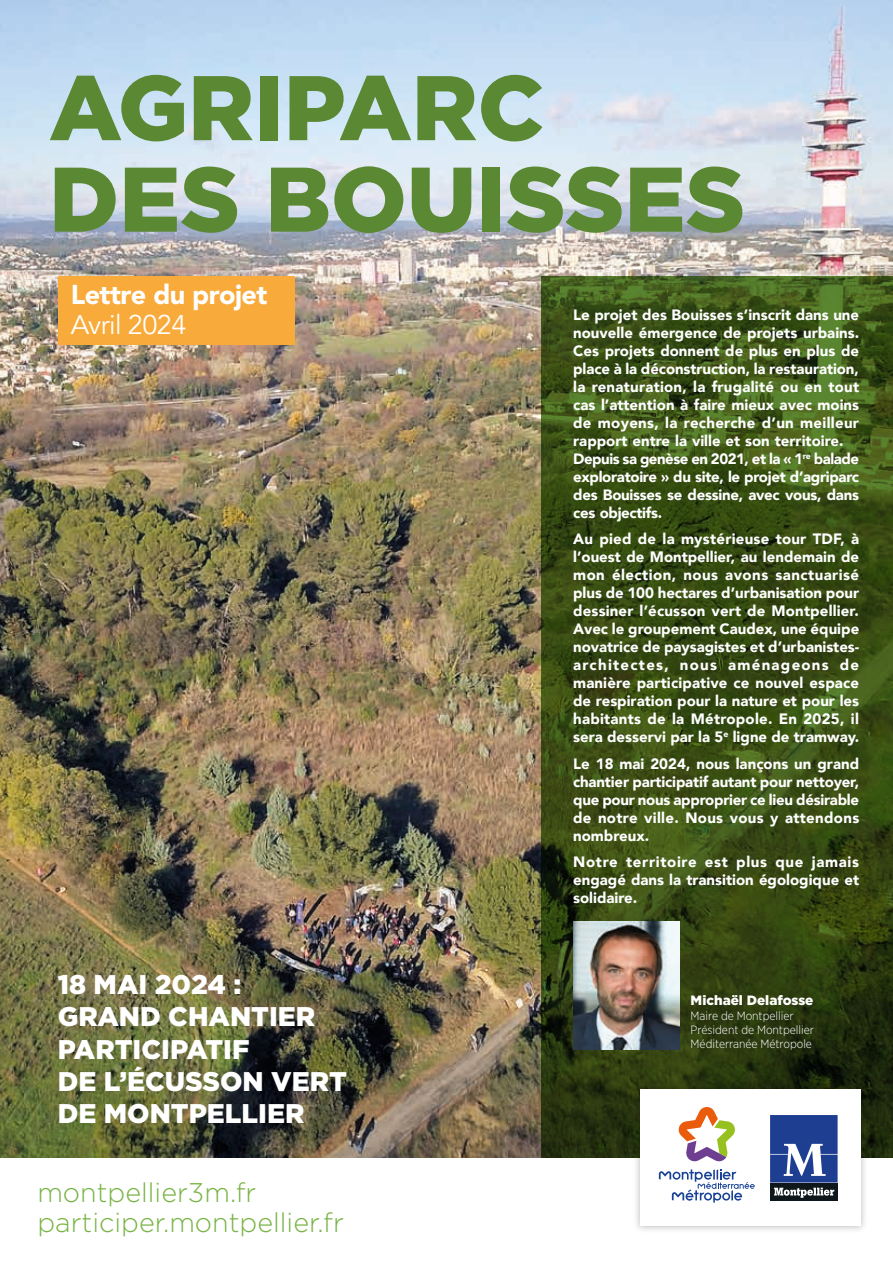
<style>
.page{position:relative;width:893px;height:1263px;background:#fff}
.page>*{position:absolute;margin:0;border:0;box-sizing:border-box;transform-origin:0 0}
.t1{font:900 91.5px/91.5px "Gotham";color:#5b8832}
.t2{font:900 27px/32.4px "Gotham";color:#fff}
.t3{font:300 27px/30px "Gotham";color:#77b343}
.t4{font:27px "Avenir Black 3";letter-spacing:-.02em;color:#fff}
.t5{font:27px "Avenir";letter-spacing:-.02em;color:#fff}
.t6{font:900 15px/18px "Avenir";color:#fff;text-align:justify}
.t7{font:900 13.5px "Gotham";color:#fff}
.t8{font:300 12px/14.4px "Gotham Narrow";color:#fff}
</style>
<div class="page">
<img style="left:0;top:0;width:893px;height:1158px">
<svg style="left:541px;top:276px;width:352px;height:882px;background:#374b14"></svg>
<img style="left:630px;top:1079px;width:242px;height:151px">
<svg style="left:640px;top:1089px;width:221px;height:137px"></svg>
<img style="left:573px;top:922px;width:106px;height:127px">
<div style="left:58px;top:276px;width:237px;height:68px;background:#f8ab3a"></div>
<h1 class="t1" style="left:49px;top:61px;width:698px">AGRIPARC<br>DES BOUISSES</h1>
<h2 class="t4" style="left:71px;top:278px;width:198px">Lettre du projet</h2>
<h2 class="t5" style="left:71px;top:309px;width:117px">Avril 2024</h2>
<h2 class="t2" style="left:58px;top:968px;width:291px">18 MAI 2024 :<br>GRAND CHANTIER<br>PARTICIPATIF<br>DE L’ÉCUSSON VERT<br>DE MONTPELLIER</h2>
<h2 class="t3" style="left:37px;top:1176px;width:308px">montpellier3m.fr participer.montpellier.fr</h2>
<p class="t6" style="left:573px;top:305px;width:288px;text-align:left">Le projet des Bouisses s’inscrit dans une nouvelle émergence de projets urbains.<br>Ces projets donnent de plus en plus de place à la déconstruction, la restauration, la renaturation, la frugalité ou en tout cas l’attention à faire mieux avec moins de moyens, la recherche d’un meilleur rapport entre la ville et son territoire.<br>Depuis sa genèse en 2021, et la « 1<sup>re</sup> balade exploratoire » du site, le projet d’agriparc des Bouisses se dessine, avec vous, dans ces objectifs.</p>
<p class="t6" style="left:573px;top:530px;width:288px">Au pied de la mystérieuse tour TDF, à l’ouest de Montpellier, au lendemain de mon élection, nous avons sanctuarisé plus de 100 hectares d’urbanisation pour dessiner l’écusson vert de Montpellier.<br>Avec le groupement Caudex, une équipe novatrice de paysagistes et d’urbanistes&shy;architectes, nous aménageons de manière participative ce nouvel espace de respiration pour la nature et pour les habitants de la Métropole. En 2025, il sera desservi par la 5<sup>e</sup> ligne de tramway.</p>
<p class="t6" style="left:573px;top:754px;width:288px">Le 18 mai 2024, nous lançons un grand chantier participatif autant pour nettoyer, que pour nous approprier ce lieu désirable de notre ville. Nous vous y attendons nombreux.</p>
<p class="t6" style="left:573px;top:853px;width:287px">Notre territoire est plus que jamais engagé dans la transition égologique et solidaire.</p>
<p class="t7" style="left:691px;top:991px;width:124px">Michaël Delafosse</p>
<p class="t8" style="left:691px;top:1008px;width:125px">Maire de Montpellier<br>Président de Montpellier<br>Méditerranée Métropole</p>
</div>
